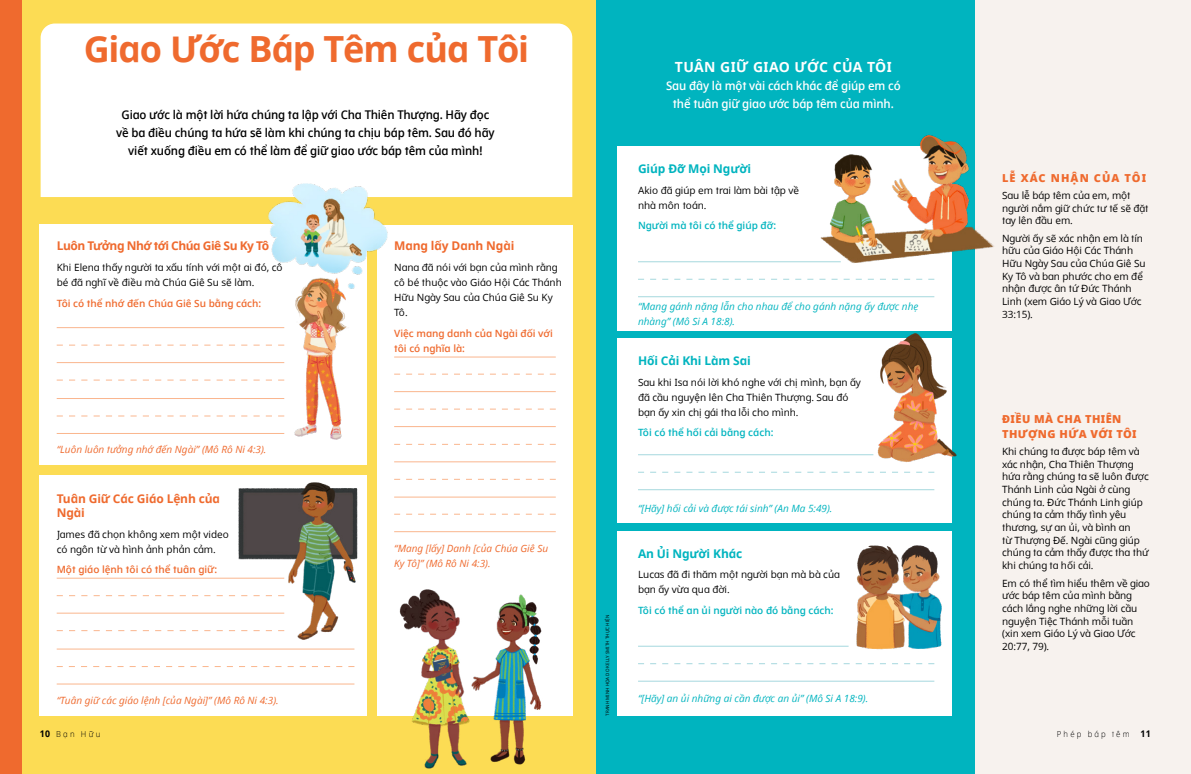
<style>
.page{position:relative;width:1191px;height:774px;background:#fff}
.page>*{position:absolute;margin:0;border:0;box-sizing:border-box;transform-origin:0 0}
.t1{font:700 36px "Dots Solidlds Lat";letter-spacing:-.03em;color:#ef6a2e}
.t2{font:700 14px "Dots Solidlds Lat";letter-spacing:.03em;color:#fff}
.p2_first{font:600 12px/18px "Dots Solidlds Lat";letter-spacing:-.01em;color:#000;text-align:center;scale:.95 1}
.p2_first_white{font:600 12px/18px "Dots Solidlds Lat";letter-spacing:-.01em;color:#fff;text-align:center;scale:.95 1}
.h3_aqua_3{font:700 12px "Dots Solidlds Lat";letter-spacing:-.01em;color:#00b4bf}
.h3_orange_5{font:700 12px/14.5px "Dots Solidlds Lat";letter-spacing:-.01em;color:#ef6a2e}
.h3_orange_5-2{font:700 12px "Dots Solidlds Lat";letter-spacing:-.04em;color:#ef6a2e}
.p1_title_aside_sideb{font:800 11px/15px "Dots Solidlds Lat";letter-spacing:.04em;color:#ef6a2e}
.p1_title_aside_sideb-2{font:800 11px "Dots Solidlds Lat";letter-spacing:.1em;color:#ef6a2e}
.p1_aside_sidebar{font:10px/12.7px "Dots Solidlds Lat";letter-spacing:-.005em;color:#000}
.p3{font:10px/15px "Dots Solidlds Lat";color:#000}
.p3_first_aqua_3_Ital{font:italic 10px/15px "Dots Solidlds Lat";color:#00b4bf}
.p3_first_orange_5_It{font:italic 10px/15px "Dots Solidlds Lat";color:#ef6a2e}
.p3_first_orange_5{font:600 10px/15px "Dots Solidlds Lat";color:#ef6a2e}
.p3_first_aqua_3{font:600 10px "Dots Solidlds Lat";color:#00b4bf}
.t3{font:300 8.2px "Dots Solidlds Lat";letter-spacing:.28em;color:#000;scale:.95 1}
.t4{font:4.5px "Dots Solidlds Lat";color:#000}
.s1{font-weight:700;font-size:9.2px}
</style>
<div class="page">
<div style="left:595px;top:0;width:596px;height:774px;background:#00b4bf"></div>
<div style="left:17px;top:0;width:578px;height:774px;background:#fcdc54"></div>
<div style="left:41px;top:24px;width:531px;height:173px;background:#fff"></div>
<div style="left:975px;top:0;width:216px;height:774px;background:#f7f2ee"></div>
<div style="left:0;top:0;width:21px;height:774px;background:#ef6a2e"></div>
<div style="left:377px;top:225px;width:196px;height:491px;background:#fff"></div>
<div style="left:40px;top:224px;width:327px;height:240px;background:#fff"></div>
<div style="left:40px;top:476px;width:327px;height:240px;background:#fff"></div>
<div style="left:617px;top:146px;width:335px;height:185px;background:#fff"></div>
<div style="left:617px;top:339px;width:335px;height:184px;background:#fff"></div>
<div style="left:617px;top:531px;width:335px;height:185px;background:#fff"></div>
<img style="left:818px;top:134px;width:176px;height:129px">
<img style="left:846px;top:545px;width:96px;height:105px">
<img style="left:866px;top:333px;width:91px;height:129px">
<img style="left:399px;top:589px;width:143px;height:180px">
<img style="left:235px;top:482px;width:123px;height:158px">
<img style="left:266px;top:181px;width:122px;height:259px">
<svg style="left:394px;top:374px;width:162px;height:1px"></svg>
<hr style="left:394px;top:391px;width:162px;height:1px;background:#fab68e">
<svg style="left:394px;top:409px;width:162px;height:1px"></svg>
<hr style="left:394px;top:426px;width:162px;height:1px;background:#fab68e">
<svg style="left:394px;top:444px;width:162px;height:1px"></svg>
<hr style="left:394px;top:461px;width:162px;height:1px;background:#fab68e">
<svg style="left:394px;top:479px;width:162px;height:1px"></svg>
<hr style="left:394px;top:357px;width:162px;height:1px;background:#fab68e">
<hr style="left:638px;top:261px;width:202px;height:1px;background:#a5d8de">
<svg style="left:638px;top:279px;width:296px;height:1px"></svg>
<hr style="left:638px;top:296px;width:296px;height:1px;background:#a5d8de">
<hr style="left:638px;top:454px;width:235px;height:1px;background:#a5d8de">
<svg style="left:638px;top:472px;width:296px;height:1px"></svg>
<hr style="left:638px;top:489px;width:296px;height:1px;background:#a5d8de">
<hr style="left:638px;top:646px;width:210px;height:1px;background:#a5d8de">
<svg style="left:638px;top:663px;width:296px;height:1px"></svg>
<hr style="left:638px;top:681px;width:296px;height:1px;background:#a5d8de">
<hr style="left:57px;top:649px;width:297px;height:1px;background:#fab68e">
<svg style="left:57px;top:666px;width:297px;height:1px"></svg>
<hr style="left:57px;top:684px;width:297px;height:1px;background:#fab68e">
<hr style="left:57px;top:613px;width:227px;height:1px;background:#fab68e">
<svg style="left:57px;top:630px;width:227px;height:1px"></svg>
<hr style="left:57px;top:578px;width:227px;height:1px;background:#fab68e">
<svg style="left:57px;top:595px;width:227px;height:1px"></svg>
<hr style="left:57px;top:398px;width:227px;height:1px;background:#fab68e">
<svg style="left:57px;top:416px;width:227px;height:1px"></svg>
<hr style="left:57px;top:433px;width:227px;height:1px;background:#fab68e">
<hr style="left:57px;top:362px;width:227px;height:1px;background:#fab68e">
<svg style="left:57px;top:380px;width:227px;height:1px"></svg>
<hr style="left:57px;top:327px;width:227px;height:1px;background:#fab68e">
<svg style="left:57px;top:345px;width:227px;height:1px"></svg>
<svg style="left:394px;top:514px;width:162px;height:1px"></svg>
<hr style="left:394px;top:531px;width:162px;height:1px;background:#fab68e">
<hr style="left:394px;top:497px;width:162px;height:1px;background:#fab68e">
<p class="t1" style="left:84px;top:22px;width:447px">Giao Ước Báp Têm của Tôi</p>
<p class="p2_first" style="left:116px;top:105px;width:400px">Giao ước là một lời hứa chúng ta lập với Cha Thiên Thượng. Hãy đọc về ba điều chúng ta hứa sẽ làm khi chúng ta chịu báp têm. Sau đó hãy viết xuống điều em có thể làm để giữ giao ước báp têm của mình!</p>
<p class="h3_orange_5-2" style="left:57px;top:237px;width:214px">Luôn Tưởng Nhớ tới Chúa Giê Su Ky Tô</p>
<p class="p3" style="left:57px;top:260px;width:227px">Khi Elena thấy người ta xấu tính với một ai đó, cô bé đã nghĩ về điều mà Chúa Giê Su sẽ làm.</p>
<p class="p3_first_orange_5" style="left:57px;top:295px;width:206px">Tôi có thể nhớ đến Chúa Giê Su bằng cách:</p>
<p class="p3_first_orange_5_It" style="left:57px;top:442px;width:211px">“Luôn luôn tưởng nhớ đến Ngài” (Mô Rô Ni 4:3).</p>
<p class="h3_orange_5" style="left:57px;top:491px;width:165px">Tuân Giữ Các Giáo Lệnh của<br>Ngài</p>
<p class="p3" style="left:57px;top:527px;width:174px">James đã chọn không xem một video có ngôn từ và hình ảnh phản cảm.</p>
<p class="p3_first_orange_5" style="left:57px;top:562px;width:162px">Một giáo lệnh tôi có thể tuân giữ:</p>
<p class="p3_first_orange_5_It" style="left:57px;top:693px;width:223px">“Tuân giữ các giáo lệnh [của Ngài]” (Mô Rô Ni 4:3).</p>
<p class="h3_orange_5" style="left:394px;top:239px;width:122px">Mang lấy Danh Ngài</p>
<p class="p3" style="left:394px;top:260px;width:169px">Nana đã nói với bạn của mình rằng cô bé thuộc vào Giáo Hội Các Thánh<br>Hữu Ngày Sau của Chúa Giê Su Ky<br>Tô.</p>
<p class="p3_first_orange_5" style="left:394px;top:325px;width:160px">Việc mang danh của Ngài đối với tôi có nghĩa là:</p>
<p class="p3_first_orange_5_It" style="left:394px;top:541px;width:155px">“Mang [lấy] Danh [của Chúa Giê Su<br>Ky Tô]” (Mô Rô Ni 4:3).</p>
<p class="t4" style="left:604px;top:716px;width:102px;rotate:-90deg">TRANH MINH HỌA DO KELLY SMITH THỰC HIỆN</p>
<p class="t2" style="left:675px;top:56px;width:219px">TUÂN GIỮ GIAO ƯỚC CỦA TÔI</p>
<p class="p2_first_white" style="left:666px;top:77px;width:248px">Sau đây là một vài cách khác để giúp em có thể tuân giữ giao ước báp têm của mình.</p>
<p class="h3_aqua_3" style="left:638px;top:160px;width:114px">Giúp Đỡ Mọi Người</p>
<p class="p3" style="left:638px;top:183px;width:162px">Akio đã giúp em trai làm bài tập về nhà môn toán.</p>
<p class="p3_first_aqua_3" style="left:638px;top:218px;width:139px">Người mà tôi có thể giúp đỡ:</p>
<p class="p3_first_aqua_3_Ital" style="left:638px;top:299px;width:282px">“Mang gánh nặng lẫn cho nhau để cho gánh nặng ấy được nhẹ nhàng” (Mô Si A 18:8).</p>
<p class="h3_aqua_3" style="left:638px;top:351px;width:114px">Hối Cải Khi Làm Sai</p>
<p class="p3" style="left:638px;top:374px;width:224px">Sau khi Isa nói lời khó nghe với chị mình, bạn ấy đã cầu nguyện lên Cha Thiên Thượng. Sau đó bạn ấy xin chị gái tha lỗi cho mình.</p>
<p class="p3_first_aqua_3" style="left:638px;top:425px;width:137px">Tôi có thể hối cải bằng cách:</p>
<p class="p3_first_aqua_3_Ital" style="left:638px;top:500px;width:196px">“[Hãy] hối cải và được tái sinh” (An Ma 5:49).</p>
<p class="h3_aqua_3" style="left:638px;top:544px;width:106px">An Ủi Người Khác</p>
<p class="p3" style="left:638px;top:567px;width:203px">Lucas đã đi thăm một người bạn mà bà của bạn ấy vừa qua đời.</p>
<p class="p3_first_aqua_3" style="left:638px;top:603px;width:197px">Tôi có thể an ủi người nào đó bằng cách:</p>
<p class="p3_first_aqua_3_Ital" style="left:638px;top:691px;width:232px">“[Hãy] an ủi những ai cần được an ủi” (Mô Si A 18:9).</p>
<p class="p1_title_aside_sideb-2" style="left:1002px;top:169px;width:146px">LỄ XÁC NHẬN CỦA TÔI</p>
<p class="p1_aside_sidebar" style="left:1002px;top:189px;width:148px">Sau lễ báp têm của em, một người nắm giữ chức tư tế sẽ đặt tay lên đầu em.</p>
<p class="p1_aside_sidebar" style="left:1002px;top:232px;width:145px">Người ấy sẽ xác nhận em là tín hữu của Giáo Hội Các Thánh<br>Hữu Ngày Sau của Chúa Giê Su<br>Ky Tô và ban phước cho em để nhận được ân tứ Đức Thánh<br>Linh (xem Giáo Lý và Giao Ước<br>33:15).</p>
<p class="p1_title_aside_sideb" style="left:1002px;top:411px;width:136px">ĐIỀU MÀ CHA THIÊN<br>THƯỢNG HỨA VỚI TÔI</p>
<p class="p1_aside_sidebar" style="left:1002px;top:445px;width:148px">Khi chúng ta được báp têm và xác nhận, Cha Thiên Thượng hứa rằng chúng ta sẽ luôn được<br>Thánh Linh của Ngài ở cùng chúng ta. Đức Thánh Linh giúp chúng ta cảm thấy tình yêu thương, sự an ủi, và bình an<br>từ Thượng Đế. Ngài cũng giúp chúng ta cảm thấy được tha thứ khi chúng ta hối cải.</p>
<p class="p1_aside_sidebar" style="left:1002px;top:577px;width:149px">Em có thể tìm hiểu thêm về giao ước báp têm của mình bằng cách lắng nghe những lời cầu nguyện Tiệc Thánh mỗi tuần (xin xem Giáo Lý và Giao Ước<br>20:77, 79).</p>
<p class="t3" style="left:40px;top:728px;width:65px"><span class="s1">10</span> Bạn Hữu</p>
<p class="t3" style="left:1056px;top:728px;width:101px">Phép báp têm <span class="s1">11</span></p>
</div>
